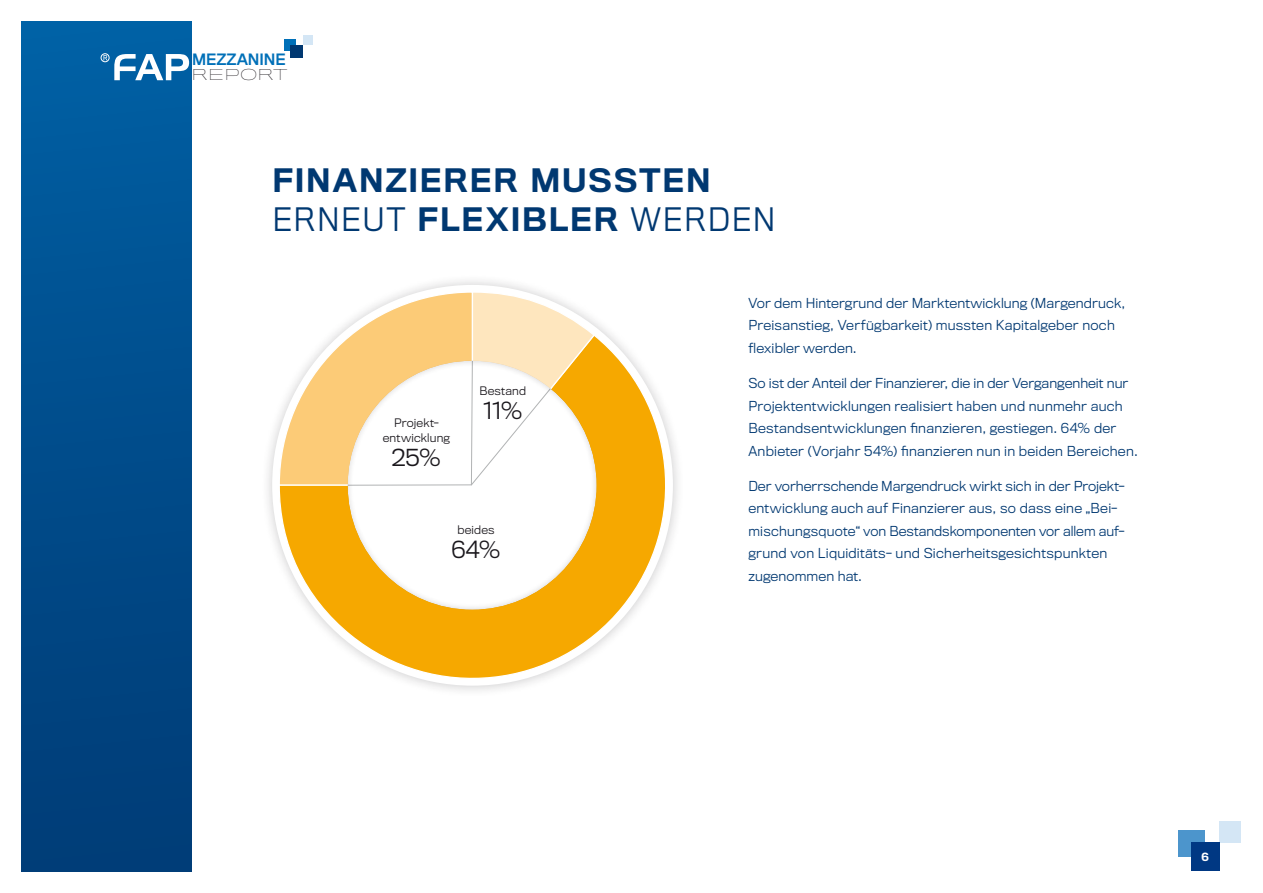
<style>
.page{position:relative;width:1263px;height:893px;background:#fff}
.page>*{position:absolute;margin:0;border:0;box-sizing:border-box;transform-origin:0 0}
.t1{font:500 30px/39px "Titling Gothic FB Normal";letter-spacing:.06em;color:#003871}
.t2{font:300 21.75px "Titling Gothic FB Normal";color:#1a171c}
.t3{font:14.55px "Titling Gothic FB Normal Standard";color:#0070b8}
.t4{font:100 14.1px "Titling Gothic FB Extended";color:#1a171c}
.t5{font:300 12.75px/22.5px "Titling Gothic FB Normal";letter-spacing:.015em;color:#003871}
.t6{font:300 10.95px/14.5px "Titling Gothic FB Normal";letter-spacing:.02em;color:#1a171c;text-align:center}
.t7{font:500 10.5px "Titling Gothic FB Normal";color:#fff}
.s1{font-weight:300}
</style>
<div class="page">
<div style="left:21px;top:21px;width:170px;height:851px;background:linear-gradient(to bottom,#0060a4,#003b75)"></div>
<div style="left:284px;top:39px;width:12px;height:12px;background:#0070b8"></div>
<div style="left:303px;top:36px;width:9px;height:9px;background:#d4e6f5"></div>
<div style="left:290px;top:45px;width:13px;height:13px;background:#003871"></div>
<svg style="left:114px;top:54px;width:75px;height:26px"></svg>
<svg style="left:104px;top:55px;width:3px;height:5px"></svg>
<div style="left:101px;top:53px;width:8px;height:9px;border:1px solid #fff;border-radius:50%"></div>
<div style="left:1219px;top:821px;width:22px;height:22px;background:#d4e6f5"></div>
<div style="left:1191px;top:843px;width:28px;height:28px;background:#003883"></div>
<svg style="left:1178px;top:830px;width:26px;height:26px"></svg>
<svg style="left:310px;top:333px;width:368px;height:358px"></svg>
<svg style="left:278px;top:291px;width:318px;height:319px"></svg>
<div style="left:346px;top:359px;width:252px;height:252px;background:#1a171c;opacity:.25"></div>
<p class="t3" style="left:192px;top:51px;width:95px">MEZZANINE</p>
<p class="t4" style="left:191px;top:66px;width:98px">REPORT</p>
<h1 class="t1" style="left:272px;top:161px;width:505px">FINANZIERER MUSSTEN<br><span class="s1">ERNEUT</span> FLEXIBLER <span class="s1">WERDEN</span></h1>
<p class="t6" style="left:383px;top:416px;width:69px">Projekt&shy;entwicklung</p>
<h2 class="t2" style="left:392px;top:445px;width:50px">25%</h2>
<p class="t6" style="left:479px;top:383px;width:48px">Bestand</p>
<h2 class="t2" style="left:483px;top:398px;width:41px">11%</h2>
<p class="t6" style="left:457px;top:522px;width:39px">beides</p>
<h2 class="t2" style="left:451px;top:537px;width:51px">64%</h2>
<p class="t5" style="left:748px;top:292px;width:378px">Vor dem Hintergrund der Marktentwicklung (Margendruck,<br>Preis anstieg, Verfügbarkeit) mussten Kapitalgeber noch flexibler werden.</p>
<p class="t5" style="left:748px;top:372px;width:391px">So ist der Anteil der Finanzierer, die in der Vergangenheit nur Projektentwicklungen realisiert haben und nunmehr auch Bestandsentwicklungen finanzieren, gestiegen. 64% der Anbieter (Vorjahr 54%) finanzieren nun in beiden Bereichen.</p>
<p class="t5" style="left:748px;top:475px;width:378px">Der vorherrschende Margendruck wirkt sich in der Projekt&shy;entwicklung auch auf Finanzierer aus, so dass eine „Bei&shy;mischungsquote“ von Bestandskomponenten vor allem auf&shy;grund von Liquiditäts- und Sicherheitsgesichtspunkten zugenommen hat.</p>
<p class="t7" style="left:1201px;top:850px;width:9px">6</p>
</div>
